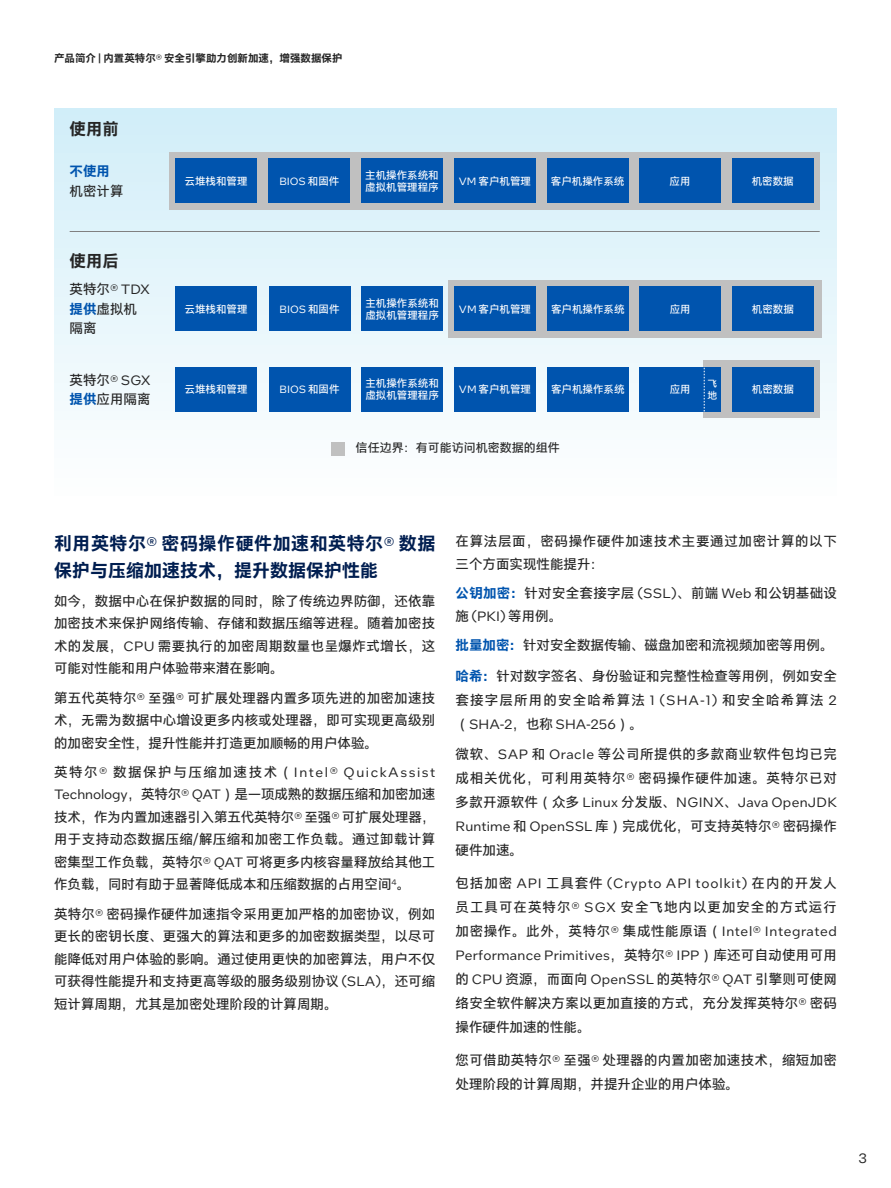
<style>
.page{position:relative;width:891px;height:1188px;background:#fff}
.page>*{position:absolute;margin:0;border:0;box-sizing:border-box;transform-origin:0 0}
.t1{font:700 18px/27px "Intel Clear Hans";letter-spacing:.03em;color:#001e50}
.Graphic_H1{font:700 16.5px "Intel Clear Hans";color:#262626}
.Graphic_S1{font:13.5px/22.5px "Intel Clear Hans";letter-spacing:.005em;color:#262626;text-align:justify}
.Body{font:13.5px/24px "Intel Clear Hans";letter-spacing:.015em;color:#262626}
.Graphic_S1-2{font:13.5px/22.5px "Intel Clear Hans";letter-spacing:.05em;color:#262626}
.t2{font:13.5px "Intel One Text";color:#262626}
.t3{font:12px "Intel Clear Hans";color:#262626}
.About_Hyperlink{font:10.5px/12px "Intel Clear Hans";color:#fff}
.Eyebrow{font:700 10.5px "Intel Clear Hans";color:#262626}
.About_Hyperlink-2{font:10.5px "Intel One Text";color:#fff}
.t4{font:9.75px/12px "Intel Clear Hans";color:#fff}
.s1{font-family:"Intel One Text";font-weight:500}
.s2{font-weight:700;color:#0054ae}
.s3{font-family:"Intel One Text"}
.s4{font-family:"Intel Clear Hans"}
</style>
<div class="page">
<div style="left:54px;top:108px;width:783px;height:391px;background:linear-gradient(to bottom,#d0edf8,#fcfdfe)"></div>
<div style="left:169px;top:152px;width:651px;height:58px;background:#c0c0c0"></div>
<div style="left:448px;top:280px;width:373px;height:58px;background:#c0c0c0"></div>
<div style="left:704px;top:360px;width:116px;height:58px;background:#c0c0c0"></div>
<div style="left:175px;top:159px;width:82px;height:44px;background:#0054ae"></div>
<div style="left:176px;top:287px;width:81px;height:44px;background:#0054ae"></div>
<div style="left:176px;top:368px;width:81px;height:44px;background:#0054ae"></div>
<div style="left:269px;top:159px;width:81px;height:44px;background:#0054ae"></div>
<div style="left:269px;top:287px;width:81px;height:44px;background:#0054ae"></div>
<div style="left:269px;top:368px;width:81px;height:44px;background:#0054ae"></div>
<div style="left:362px;top:159px;width:81px;height:44px;background:#0054ae"></div>
<div style="left:362px;top:287px;width:81px;height:44px;background:#0054ae"></div>
<div style="left:362px;top:368px;width:81px;height:44px;background:#0054ae"></div>
<div style="left:454px;top:159px;width:82px;height:44px;background:#0054ae"></div>
<div style="left:454px;top:287px;width:82px;height:44px;background:#0054ae"></div>
<div style="left:454px;top:368px;width:82px;height:44px;background:#0054ae"></div>
<div style="left:547px;top:159px;width:81px;height:44px;background:#0054ae"></div>
<div style="left:547px;top:287px;width:81px;height:44px;background:#0054ae"></div>
<div style="left:547px;top:368px;width:81px;height:44px;background:#0054ae"></div>
<div style="left:640px;top:159px;width:81px;height:44px;background:#0054ae"></div>
<div style="left:640px;top:287px;width:81px;height:44px;background:#0054ae"></div>
<div style="left:640px;top:368px;width:81px;height:44px;background:#0054ae"></div>
<div style="left:732px;top:159px;width:81px;height:44px;background:#0054ae"></div>
<div style="left:732px;top:287px;width:81px;height:44px;background:#0054ae"></div>
<div style="left:732px;top:368px;width:81px;height:44px;background:#0054ae"></div>
<hr style="left:70px;top:231px;width:750px;height:1px;background:#808080">
<svg style="left:704px;top:368px;width:1px;height:43px"></svg>
<div style="left:331px;top:442px;width:14px;height:14px;background:#c0c0c0"></div>
<p class="Eyebrow" style="left:54px;top:52px;width:290px">产品简介 <span class="s1">|</span> 内置英特尔<span class="s1">®</span> 安全引擎助力创新加速，增强数据保护</p>
<p class="Graphic_H1" style="left:70px;top:119px;width:51px">使用前</p>
<p class="Body" style="left:70px;top:162px;width:56px;line-height:19.5px"><span class="s2">不使用</span>机密计算</p>
<p class="Graphic_H1" style="left:70px;top:251px;width:51px">使用后</p>
<p class="Body" style="left:70px;top:280px;width:82px;line-height:19.5px">英特尔<span class="s3">® TDX</span><span class="s2">提供</span>虚拟机隔离</p>
<p class="Body" style="left:70px;top:370px;width:83px;line-height:19.5px">英特尔<span class="s3">® SGX</span><span class="s2">提供</span>应用隔离</p>
<p class="About_Hyperlink" style="left:184px;top:175px;width:64px">云堆栈和管理</p>
<p class="About_Hyperlink-2" style="left:279px;top:174px;width:62px">BIOS <span class="s4">和固件</span></p>
<p class="About_Hyperlink" style="left:365px;top:169px;width:75px">主机操作系统和虚拟机管理程序</p>
<p class="About_Hyperlink" style="left:459px;top:175px;width:74px"><span class="s3">VM</span> 客户机管理</p>
<p class="About_Hyperlink" style="left:551px;top:175px;width:75px">客户机操作系统</p>
<p class="About_Hyperlink" style="left:185px;top:303px;width:64px">云堆栈和管理</p>
<p class="About_Hyperlink" style="left:185px;top:384px;width:64px">云堆栈和管理</p>
<p class="About_Hyperlink-2" style="left:280px;top:302px;width:62px">BIOS <span class="s4">和固件</span></p>
<p class="About_Hyperlink" style="left:365px;top:297px;width:75px">主机操作系统和虚拟机管理程序</p>
<p class="About_Hyperlink" style="left:459px;top:303px;width:74px"><span class="s3">VM</span> 客户机管理</p>
<p class="About_Hyperlink" style="left:551px;top:303px;width:75px">客户机操作系统</p>
<p class="About_Hyperlink-2" style="left:280px;top:383px;width:62px">BIOS <span class="s4">和固件</span></p>
<p class="About_Hyperlink" style="left:365px;top:378px;width:75px">主机操作系统和虚拟机管理程序</p>
<p class="About_Hyperlink" style="left:459px;top:384px;width:74px"><span class="s3">VM</span> 客户机管理</p>
<p class="About_Hyperlink" style="left:551px;top:384px;width:75px">客户机操作系统</p>
<p class="t3" style="left:356px;top:441px;width:205px">信任边界：有可能访问机密数据的组件</p>
<p class="About_Hyperlink" style="left:670px;top:175px;width:22px">应用</p>
<p class="About_Hyperlink" style="left:752px;top:175px;width:44px">机密数据</p>
<p class="About_Hyperlink" style="left:670px;top:303px;width:22px">应用</p>
<p class="About_Hyperlink" style="left:670px;top:384px;width:22px">应用</p>
<p class="t4" style="left:708px;top:378px;width:11px">飞地</p>
<p class="About_Hyperlink" style="left:752px;top:303px;width:43px">机密数据</p>
<p class="About_Hyperlink" style="left:752px;top:384px;width:43px">机密数据</p>
<h2 class="t1" style="left:54px;top:530px;width:383px">利用英特尔<span class="s1">®</span> 密码操作硬件加速和英特尔<span class="s1">®</span> 数据保护与压缩加速技术，提升数据保护性能</h2>
<p class="Graphic_S1" style="left:54px;top:590px;width:383px">如今，数据中心在保护数据的同时，除了传统边界防御，还依靠加密技术来保护网络传输、存储和数据压缩等进程。随着加密技术的发展，<span class="s3">CPU</span> 需要执行的加密周期数量也呈爆炸式增长，这可能对性能和用户体验带来潜在影响。</p>
<p class="Graphic_S1" style="left:54px;top:687px;width:383px">第五代英特尔<span class="s3">®</span> 至强<span class="s3">®</span> 可扩展处理器内置多项先进的加密加速技术，无需为数据中心增设更多内核或处理器，即可实现更高级别的加密安全性，提升性能并打造更加顺畅的用户体验。</p>
<p class="Graphic_S1" style="left:54px;top:761px;width:383px">英特尔<span class="s3">®</span> 数据保护与压缩加速技术（<span class="s3">Intel® QuickAssist Technology</span>，英特尔<span class="s3">® QAT</span>）是一项成熟的数据压缩和加密加速技术，作为内置加速器引入第五代英特尔<span class="s3">®</span> 至强<span class="s3">®</span> 可扩展处理器，用于支持动态数据压缩<span class="s3">/</span>解压缩和加密工作负载。通过卸载计算密集型工作负载，英特尔<span class="s3">® QAT</span> 可将更多内核容量释放给其他工作负载，同时有助于显著降低成本和压缩数据的占用空间<sup>4</sup>。</p>
<p class="Graphic_S1" style="left:54px;top:903px;width:383px">英特尔<span class="s3">®</span> 密码操作硬件加速指令采用更加严格的加密协议，例如更长的密钥长度、更强大的算法和更多的加密数据类型，以尽可能降低对用户体验的影响。通过使用更快的加密算法，用户不仅可获得性能提升和支持更高等级的服务级别协议 <span class="s3">(SLA)</span>，还可缩短计算周期，尤其是加密处理阶段的计算周期。</p>
<p class="Graphic_S1-2" style="left:456px;top:530px;width:383px">在算法层面，密码操作硬件加速技术主要通过加密计算的以下三个方面实现性能提升：</p>
<p class="Graphic_S1" style="left:456px;top:582px;width:383px"><span class="s2">公钥加密：</span>针对安全套接字层 <span class="s3">(SSL)</span>、前端 <span class="s3">Web</span> 和公钥基础设施 <span class="s3">(PKI)</span> 等用例。</p>
<p class="Graphic_S1" style="left:456px;top:634px;width:379px"><span class="s2">批量加密：</span>针对安全数据传输、磁盘加密和流视频加密等用例。</p>
<p class="Body" style="left:456px;top:664px;width:383px;text-align:justify"><span class="s2">哈希：</span>针对数字签名、身份验证和完整性检查等用例，例如安全套接字层所用的安全哈希算法 <span class="s3">1 (SHA-1)</span> 和安全哈希算法 <span class="s3">2</span>（<span class="s3">SHA-2</span>，也称 <span class="s3">SHA-256</span>）。</p>
<p class="Body" style="left:456px;top:742px;width:383px;text-align:justify">微软、<span class="s3">SAP</span> 和 <span class="s3">Oracle</span> 等公司所提供的多款商业软件包均已完成相关优化，可利用英特尔<span class="s3">®</span> 密码操作硬件加速。英特尔已对多款开源软件（众多 <span class="s3">Linux</span> 分发版、<span class="s3">NGINX</span>、<span class="s3">Java OpenJDK Runtime</span> 和 <span class="s3">OpenSSL</span> 库）完成优化，可支持英特尔<span class="s3">®</span> 密码操作硬件加速。</p>
<p class="Body" style="left:456px;top:871px;width:383px;text-align:justify">包括加密 <span class="s3">API</span> 工具套件 <span class="s3">(Crypto API toolkit)</span> 在内的开发人员工具可在英特尔<span class="s3">® SGX</span> 安全飞地内以更加安全的方式运行加密操作。此外，英特尔<span class="s3">®</span> 集成性能原语（<span class="s3">Intel® Integrated Performance Primitives</span>，英特尔<span class="s3">® IPP</span>）库还可自动使用可用的 <span class="s3">CPU</span> 资源，而面向 <span class="s3">OpenSSL</span> 的英特尔<span class="s3">® QAT</span> 引擎则可使网络安全软件解决方案以更加直接的方式，充分发挥英特尔<span class="s3">®</span> 密码操作硬件加速的性能。</p>
<p class="Body" style="left:456px;top:1048px;width:383px">您可借助英特尔<span class="s3">®</span> 至强<span class="s3">®</span> 处理器的内置加密加速技术，缩短加密处理阶段的计算周期，并提升企业的用户体验。</p>
<p class="t2" style="left:858px;top:1149px;width:10px">3</p>
</div>
